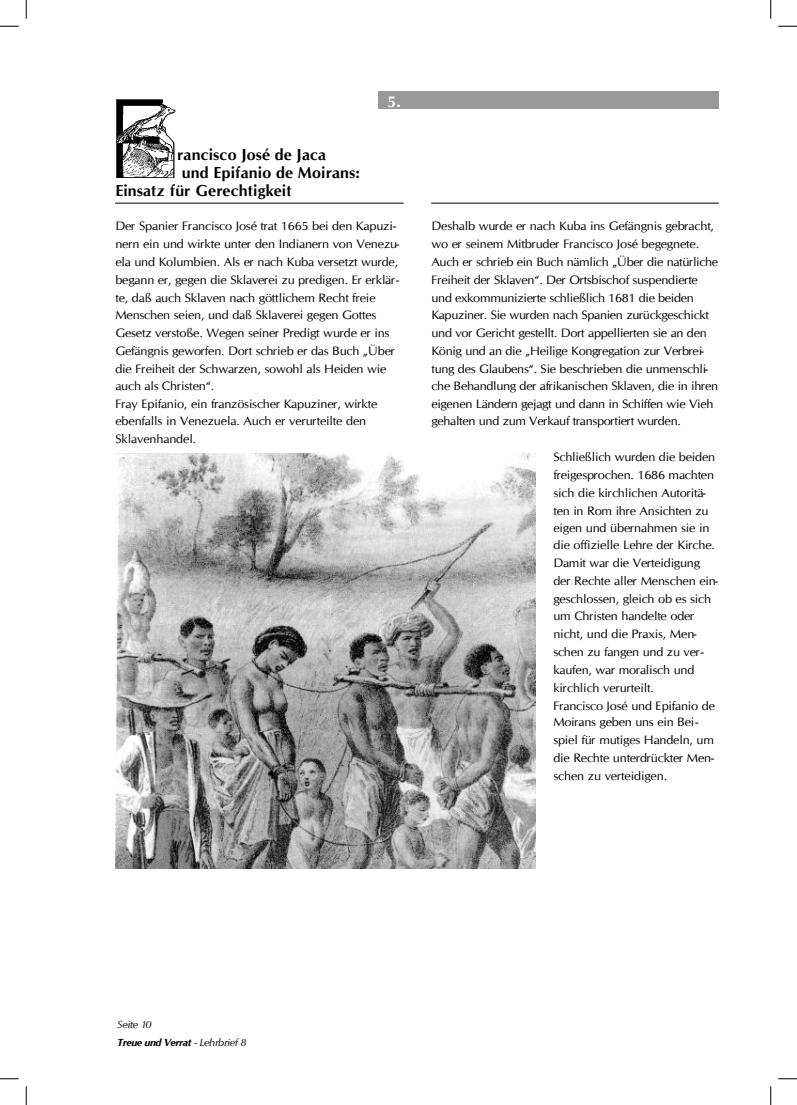
<style>
.page{position:relative;width:797px;height:1105px;background:#fff}
.page>*{position:absolute;margin:0;border:0;box-sizing:border-box;transform-origin:0 0}
.t1{font:700 16px "CG Omega";letter-spacing:.005em;color:#000}
.t2{font:700 16px "CG Omega";color:#fff}
.t3{font:12.25px/17.8px "CG Omega";letter-spacing:-.02em;color:#000;scale:1.05 1}
.t4{font:italic 10.25px/17.8px "CG Omega";letter-spacing:-.04em;color:#000;scale:1.08 1}
.s1{font-weight:700}
</style>
<div class="page">
<div style="left:378px;top:91px;width:340px;height:17px;background:#999"></div>
<hr style="left:115px;top:203px;width:288px;height:1px;background:#000">
<hr style="left:431px;top:203px;width:287px;height:1px;background:#000">
<img style="left:115px;top:99px;width:60px;height:79px">
<img style="left:115px;top:453px;width:420px;height:416px">
<svg style="left:0;top:25px;width:19px;height:2px"></svg>
<svg style="left:778px;top:25px;width:19px;height:2px"></svg>
<svg style="left:0;top:1078px;width:19px;height:1px"></svg>
<svg style="left:778px;top:1078px;width:19px;height:1px"></svg>
<svg style="left:25px;top:0;width:2px;height:19px"></svg>
<svg style="left:25px;top:1086px;width:2px;height:19px"></svg>
<svg style="left:770px;top:0;width:1px;height:19px"></svg>
<svg style="left:770px;top:1086px;width:1px;height:19px"></svg>
<h1 class="t2" style="left:387px;top:92px;width:15px">5.</h1>
<h1 class="t1" style="left:177px;top:145px;width:150px">rancisco José de Jaca</h1>
<h1 class="t1" style="left:182px;top:163px;width:179px">und Epifanio de Moirans:</h1>
<h1 class="t1" style="left:115px;top:181px;width:178px">Einsatz für Gerechtigkeit</h1>
<p class="t3" style="left:115px;top:217px;width:272px">Der Spanier Francisco José trat 1665 bei den Kapuzi&shy;nern ein und wirkte unter den Indianern von Venezu&shy;ela und Kolumbien. Als er nach Kuba versetzt wurde, begann er, gegen die Sklaverei zu predigen. Er erklär&shy;te, daß auch Sklaven nach göttlichem Recht freie Menschen seien, und daß Sklaverei gegen Gottes Gesetz verstoße. Wegen seiner Predigt wurde er ins Gefängnis geworfen. Dort schrieb er das Buch „Über die Freiheit der Schwarzen, sowohl als Heiden wie auch als Christen“.<br>Fray Epifanio, ein französischer Kapuziner, wirkte ebenfalls in Venezuela. Auch er verurteilte den Sklavenhandel.</p>
<p class="t3" style="left:431px;top:217px;width:275px">Deshalb wurde er nach Kuba ins Gefängnis gebracht, wo er seinem Mitbruder Francisco José begegnete.<br>Auch er schrieb ein Buch nämlich „Über die natürliche Freiheit der Sklaven“. Der Ortsbischof suspendierte und exkommunizierte schließlich 1681 die beiden Kapuziner. Sie wurden nach Spanien zurückgeschickt und vor Gericht gestellt. Dort appellierten sie an den König und an die „Heilige Kongregation zur Verbrei&shy;tung des Glaubens“. Sie beschrieben die unmenschli&shy;che Behandlung der afrikanischen Sklaven, die in ihren eigenen Ländern gejagt und dann in Schiffen wie Vieh gehalten und zum Verkauf transportiert wurden.</p>
<p class="t3" style="left:553px;top:448px;width:158px">Schließlich wurden die beiden freigesprochen. 1686 machten sich die kirchlichen Autoritä&shy;ten in Rom ihre Ansichten zu eigen und übernahmen sie in die offizielle Lehre der Kirche.<br>Damit war die Verteidigung der Rechte aller Menschen ein&shy;geschlossen, gleich ob es sich um Christen handelte oder nicht, und die Praxis, Men&shy;schen zu fangen und zu ver&shy;kaufen, war moralisch und kirchlich verurteilt.<br>Francisco José und Epifanio de<br>Moirans geben uns ein Bei&shy;spiel für mutiges Handeln, um die Rechte unterdrückter Men&shy;schen zu verteidigen.</p>
<p class="t4" style="left:117px;top:1016px;width:121px">Seite 10<br><span class="s1">Treue und Verrat</span> - Lehrbrief 8</p>
</div>
